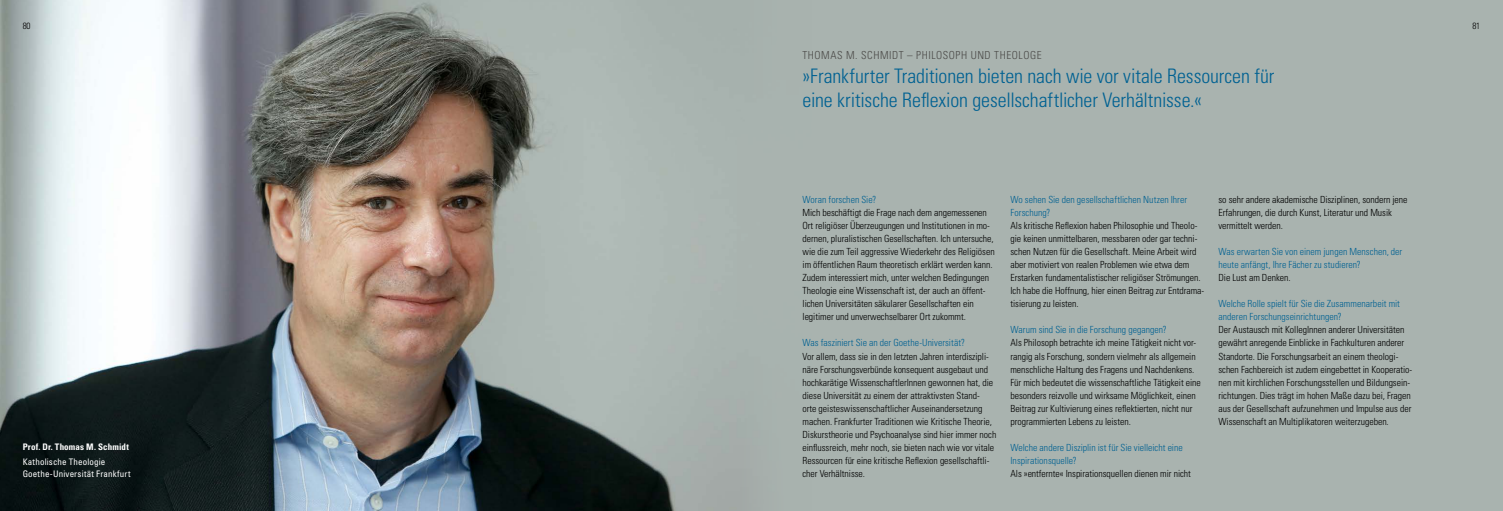
<style>
.page{position:relative;width:1503px;height:511px;background:#fff}
.page>*{position:absolute;margin:0;border:0;box-sizing:border-box;transform-origin:0 0}
.t1{font:300 condensed 20px/24px "Univers LT Std";letter-spacing:-.005em;color:#006192}
.t2{font:300 condensed 11px "Univers LT Std";letter-spacing:.05em;color:#4b4a48}
.t3{font:300 condensed 9.8px/13px "Univers LT Std";letter-spacing:-.005em;color:#000}
.t4{font:300 condensed 9.8px/13px "Univers LT Std";color:#006192}
.t5{font:condensed 9px/12px "Univers LT Std";letter-spacing:.015em;color:#fff}
.t6{font:700 condensed 9px "Univers LT Std";letter-spacing:.02em;color:#fff}
.t7{font:300 condensed 9px "Univers LT Std";color:#000}
</style>
<div class="page">
<div style="left:670px;top:0;width:832px;height:510px;background:#a9b3af"></div>
<img style="left:0;top:0;width:742px;height:510px">
<p class="t7" style="left:23px;top:21px;width:9px">80</p>
<p class="t7" style="left:1472px;top:21px;width:9px">81</p>
<p class="t6" style="left:23px;top:441px;width:108px">Prof. Dr. Thomas M. Schmidt</p>
<p class="t5" style="left:23px;top:455px;width:109px">Katholische Theologie<br>Goethe-Universität Frankfurt</p>
<p class="t2" style="left:802px;top:49px;width:240px">THOMAS M. SCHMIDT – PHILOSOPH UND THEOLOGE</p>
<h1 class="t1" style="left:802px;top:64px;width:473px">»Frankfurter Traditionen bieten nach wie vor vitale Ressourcen für eine kritische Reflexion gesellschaftlicher Verhältnisse.«</h1>
<p class="t4" style="left:802px;top:193px;width:75px">Woran forschen Sie?</p>
<p class="t3" style="left:802px;top:206px;width:194px">Mich beschäftigt die Frage nach dem angemessenen Ort religiöser Überzeugungen und Institutionen in mo&shy;dernen, pluralistischen Gesellschaften. Ich untersuche, wie die zum Teil aggressive Wiederkehr des Religiösen im öffentlichen Raum theoretisch erklärt werden kann.<br>Zudem interessiert mich, unter welchen Bedingungen Theologie eine Wissenschaft ist, der auch an öffent&shy;lichen Universitäten säkularer Gesellschaften ein legitimer und unverwechselbarer Ort zukommt.</p>
<p class="t4" style="left:802px;top:336px;width:164px">Was fasziniert Sie an der Goethe-Universität?</p>
<p class="t3" style="left:802px;top:349px;width:195px">Vor allem, dass sie in den letzten Jahren interdiszipli&shy;näre Forschungsverbünde konsequent ausgebaut und hochkarätige WissenschaftlerInnen gewonnen hat, die diese Universität zu einem der attraktivsten Stand-<br>orte geisteswissenschaftlicher Auseinandersetzung machen. Frankfurter Traditionen wie Kritische Theorie, Diskurstheorie und Psychoanalyse sind hier immer noch einflussreich, mehr noch, sie bieten nach wie vor vitale Ressourcen für eine kritische Reflexion gesellschaftli&shy;cher Verhältnisse.</p>
<p class="t4" style="left:1010px;top:193px;width:178px">Wo sehen Sie den gesellschaftlichen Nutzen Ihrer<br>Forschung?</p>
<p class="t3" style="left:1010px;top:219px;width:195px">Als kritische Reflexion haben Philosophie und Theolo&shy;gie keinen unmittelbaren, messbaren oder gar techni&shy;schen Nutzen für die Gesellschaft. Meine Arbeit wird aber motiviert von realen Problemen wie etwa dem Erstarken fundamentalistischer religiöser Strömungen.<br>Ich habe die Hoffnung, hier einen Beitrag zur Entdrama&shy;tisierung zu leisten.</p>
<p class="t4" style="left:1010px;top:323px;width:158px">Warum sind Sie in die Forschung gegangen?</p>
<p class="t3" style="left:1010px;top:336px;width:192px">Als Philosoph betrachte ich meine Tätigkeit nicht vor&shy;rangig als Forschung, sondern vielmehr als allgemein menschliche Haltung des Fragens und Nachdenkens.<br>Für mich bedeutet die wissenschaftliche Tätigkeit eine besonders reizvolle und wirksame Möglichkeit, einen Beitrag zur Kultivierung eines reflektierten, nicht nur programmierten Lebens zu leisten.</p>
<p class="t4" style="left:1010px;top:440px;width:174px">Welche andere Disziplin ist für Sie vielleicht eine<br>Inspirationsquelle?</p>
<p class="t3" style="left:1010px;top:466px;width:182px">Als »entfernte« Inspirationsquellen dienen mir nicht</p>
<p class="t3" style="left:1218px;top:193px;width:191px">so sehr andere akademische Disziplinen, sondern jene<br>Erfahrungen, die durch Kunst, Literatur und Musik vermittelt werden.</p>
<p class="t4" style="left:1218px;top:245px;width:185px">Was erwarten Sie von einem jungen Menschen, der heute anfängt, Ihre Fächer zu studieren?</p>
<p class="t3" style="left:1218px;top:271px;width:74px">Die Lust am Denken.</p>
<p class="t4" style="left:1218px;top:297px;width:183px">Welche Rolle spielt für Sie die Zusammenarbeit mit anderen Forschungseinrichtungen?</p>
<p class="t3" style="left:1218px;top:323px;width:195px">Der Austausch mit KollegInnen anderer Universitäten gewährt anregende Einblicke in Fachkulturen anderer Standorte. Die Forschungsarbeit an einem theologi&shy;schen Fachbereich ist zudem eingebettet in Kooperatio&shy;nen mit kirchlichen Forschungsstellen und Bildungsein&shy;richtungen. Dies trägt im hohen Maße dazu bei, Fragen aus der Gesellschaft aufzunehmen und Impulse aus der Wissenschaft an Multiplikatoren weiterzugeben.</p>
</div>
